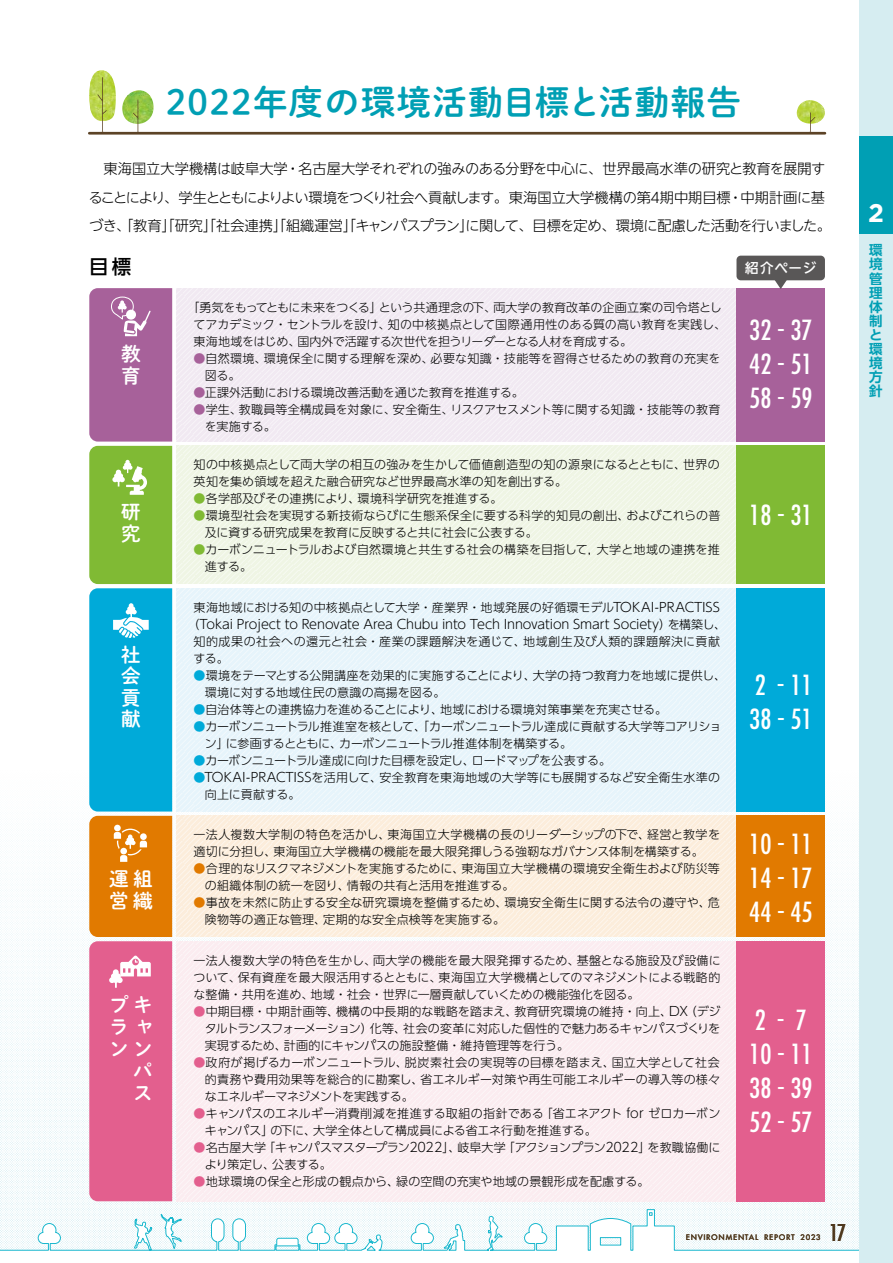
<style>
.page{position:relative;width:893px;height:1263px;background:#fff}
.page>*{position:absolute;margin:0;border:0;box-sizing:border-box;transform-origin:0 0}
.t1{font:34.5px "P Shuei M Go Std B";letter-spacing:.04em;color:#009fb4}
.t2{font:condensed 27px/34px "Futura Std";color:#fff;text-align:justify}
.t3{font:700 25.5px "Gotham";color:#fff}
.t4{font:500 condensed 22.5px "Futura";color:#4e381d}
.t5{font:19.5px/21.9px "P Shuei M Go Std B";color:#fff}
.t6{font:500 19.5px "UD Shin Go NT Pr 6 N";color:#000}
.t7{font:300 14.25px/28.5px "UD Shin Go NT Pr 6 N";letter-spacing:-.03em;color:#000}
.t8{font:700 13.5px/14.1px "UD Shin Go NT Pr 6 N De";color:#009fb4;text-align:justify}
.t9{font:500 13.5px "UD Shin Go NT Pr 6 N";letter-spacing:.06em;color:#fff}
.t10{font:300 12.9px "UD Shin Go Pro";letter-spacing:-.015em;color:#000}
.t11{font:300 12px/17px "UD Shin Go Pro";letter-spacing:.005em;color:#000}
.t12{font:300 12px/17px "UD Shin Go NT Pr 6 N";letter-spacing:-.005em;color:#000}
.t13{font:300 12px/17px "UD Shin Go Pro";letter-spacing:-.035em;color:#000}
.t14{font:300 12px/17px "UD Shin Go Pro";letter-spacing:-.03em;color:#000}
.t15{font:300 12px/17px "UD Shin Go Pro";letter-spacing:.04em;color:#000}
.t16{font:300 12px "UD Shin Go Pro";letter-spacing:-.015em;color:#000}
.t17{font:500 7.5px "Futura";letter-spacing:.08em;color:#4e381d}
.s1{color:#a7619a}
.s2{color:#80ba34}
.s3{font-size:12.9px}
.s4{font-size:12px}
.s5{color:#00aad9}
.s6{color:#e17a00}
.s7{color:#e35f8e}
</style>
<div class="page">
<svg style="left:0;top:765px;width:859px;height:440px"></svg>
<svg style="left:0;top:1205px;width:859px;height:46px"></svg>
<div style="left:859px;top:0;width:34px;height:1263px;background:#d6edf1"></div>
<div style="left:859px;top:136px;width:34px;height:98px;background:#009fb4"></div>
<hr style="left:89px;top:132px;width:736px;height:3px;background:#5c4326">
<svg style="left:89px;top:70px;width:27px;height:62px"></svg>
<svg style="left:122px;top:90px;width:32px;height:42px"></svg>
<svg style="left:795px;top:100px;width:30px;height:32px"></svg>
<div style="left:176px;top:288px;width:649px;height:154px;background:#f1eaf2"></div>
<div style="left:176px;top:446px;width:649px;height:138px;background:#eff5e5"></div>
<div style="left:176px;top:816px;width:649px;height:121px;background:linear-gradient(to bottom,#fcefdf,#fcefdf)"></div>
<div style="left:176px;top:941px;width:649px;height:261px;background:#fbecf0"></div>
<div style="left:176px;top:588px;width:649px;height:223px;background:#e7f4fb"></div>
<div style="left:736px;top:288px;width:89px;height:154px;background:#a7619a"></div>
<div style="left:736px;top:446px;width:89px;height:138px;background:#80ba34"></div>
<div style="left:736px;top:588px;width:89px;height:223px;background:#00aad9"></div>
<div style="left:736px;top:816px;width:89px;height:121px;background:#e17a00"></div>
<div style="left:736px;top:941px;width:89px;height:261px;background:#e35f8e"></div>
<div style="left:736px;top:256px;width:89px;height:24px;background:#595757;border-radius:4px"></div>
<svg style="left:771px;top:280px;width:19px;height:9px"></svg>
<svg style="left:89px;top:288px;width:83px;height:913px;background:#968a88"></svg>
<h1 class="t1" style="left:166px;top:77px;width:577px">2022年度の環境活動目標と活動報告</h1>
<p class="t7" style="left:88px;top:154px;width:744px;text-indent:15px">東海国立大学機構は岐阜大学・名古屋大学それぞれの強みのある分野を中心に、世界最高水準の研究と教育を展開することにより、学生とともによりよい環境をつくり社会へ貢献します。東海国立大学機構の第４期中期目標・中期計画に基づき、「教育」「研究」「社会連携」「組織運営」「キャンパスプラン」に関して、目標を定め、環境に配慮した活動を行いました。</p>
<h3 class="t6" style="left:89px;top:251px;width:44px">目標</h3>
<p class="t9" style="left:745px;top:256px;width:73px">紹介ページ</p>
<h3 class="t5" style="left:121px;top:342px;width:21px">教育</h3>
<h3 class="t5" style="left:121px;top:500px;width:20px">研究</h3>
<h3 class="t5" style="left:121px;top:643px;width:21px;line-height:21.5px;text-align:justify">社会貢献</h3>
<h3 class="t5" style="left:109px;top:867px;width:45px">運組営織</h3>
<h3 class="t5" style="left:109px;top:993px;width:44px;text-align:right">プキラャンンパ<br>ス</h3>
<p class="t12" style="left:194px;top:298px;width:534px;text-indent:-6px">「勇気をもってともに未来をつくる」という共通理念の下、両大学の教育改革の企画立案の司令塔としてアカデミック・セントラルを設け、知の中核拠点として国際通用性のある質の高い教育を実践し、東海地域をはじめ、国内外で活躍する次世代を担うリーダーとなる人材を育成する。</p>
<p class="t12" style="left:205px;top:349px;width:517px;text-indent:-11px"><span class="s1">●</span>自然環境、環境保全に関する理解を深め、必要な知識・技能等を習得させるための教育の充実を図る。</p>
<p class="t12" style="left:194px;top:383px;width:332px"><span class="s1">●</span>正課外活動における環境改善活動を通じた教育を推進する。</p>
<p class="t12" style="left:205px;top:400px;width:517px;text-indent:-11px"><span class="s1">●</span>学生、教職員等全構成員を対象に、安全衛生、リスクアセスメント等に関する知識・技能等の教育を実施する。</p>
<p class="t11" style="left:194px;top:456px;width:528px">知の中核拠点として両大学の相互の強みを生かして価値創造型の知の源泉になるとともに、世界の英知を集め領域を超えた融合研究など世界最高水準の知を創出する。</p>
<p class="t11" style="left:194px;top:490px;width:310px"><span class="s2">●</span>各学部及びその連携により、環境科学研究を推進する。</p>
<p class="t11" style="left:205px;top:507px;width:517px;text-indent:-11px"><span class="s2">●</span>環境型社会を実現する新技術ならびに生態系保全に要する科学的知見の創出、およびこれらの普及に資する研究成果を教育に反映すると共に社会に公表する。</p>
<p class="t11" style="left:205px;top:541px;width:516px;text-indent:-11px"><span class="s2">●</span>カーボンニュートラルおよび自然環境と共生する社会の構築を目指して，大学と地域の連携を推進する。</p>
<p class="t11" style="left:194px;top:598px;width:528px">東海地域における知の中核拠点として大学・産業界・地域発展の好循環モデル<span class="s3">TOKAI-PRACTISS</span></p>
<p class="t10" style="left:188px;top:614px;width:540px"><span class="s4">（</span>Tokai Project to Renovate Area Chubu into Tech Innovation Smart Society<span class="s4">）を構築し、</span></p>
<p class="t15" style="left:194px;top:632px;width:528px">知的成果の社会への還元と社会・産業の課題解決を通じて、地域創生及び人類的課題解決に貢献する。</p>
<p class="t11" style="left:205px;top:666px;width:523px;text-indent:-11px"><span class="s5">●</span>環境をテーマとする公開講座を効果的に実施することにより、大学の持つ教育力を地域に提供し、環境に対する地域住民の意識の高揚を図る。</p>
<p class="t11" style="left:194px;top:700px;width:475px"><span class="s5">●</span>自治体等との連携協力を進めることにより、地域における環境対策事業を充実させる。</p>
<p class="t13" style="left:205px;top:717px;width:518px;text-indent:-11px"><span class="s5">●</span>カーボンニュートラル推進室を核として、「カーボンニュートラル達成に貢献する大学等コアリション」に参画するとともに、カーボンニュートラル推進体制を構築する。</p>
<p class="t16" style="left:194px;top:750px;width:419px"><span class="s5">●</span>カーボンニュートラル達成に向けた目標を設定し、ロードマップを公表する。</p>
<p class="t11" style="left:205px;top:768px;width:517px;text-indent:-11px"><span class="s5">●</span><span class="s3">TOKAI-PRACTISS</span>を活用して、安全教育を東海地域の大学等にも展開するなど安全衛生水準の向上に貢献する。</p>
<p class="t11" style="left:194px;top:826px;width:528px">一法人複数大学制の特色を活かし、東海国立大学機構の長のリーダーシップの下で、経営と教学を適切に分担し、東海国立大学機構の機能を最大限発揮しうる強靭なガバナンス体制を構築する。</p>
<p class="t11" style="left:205px;top:860px;width:517px;text-indent:-11px"><span class="s6">●</span>合理的なリスクマネジメントを実施するために、東海国立大学機構の環境安全衛生および防災等の組織体制の統一を図り、情報の共有と活用を推進する。</p>
<p class="t11" style="left:205px;top:894px;width:517px;text-indent:-11px"><span class="s6">●</span>事故を未然に防止する安全な研究環境を整備するため、環境安全衛生に関する法令の遵守や、危険物等の適正な管理、定期的な安全点検等を実施する。</p>
<p class="t12" style="left:194px;top:951px;width:529px;text-align:justify">一法人複数大学の特色を生かし、両大学の機能を最大限発揮するため、基盤となる施設及び設備について、保有資産を最大限活用するとともに、東海国立大学機構としてのマネジメントによる戦略的な整備・共用を進め、地域・社会・世界に一層貢献していくための機能強化を図る。</p>
<p class="t11" style="left:205px;top:1002px;width:517px;text-align:justify;text-indent:-11px"><span class="s7">●</span>中期目標・中期計画等、機構の中長期的な戦略を踏まえ、教育研究環境の維持・向上、<span class="s3">DX</span>（デジタルトランスフォーメーション）化等、社会の変革に対応した個性的で魅力あるキャンパスづくりを実現するため、計画的にキャンパスの施設整備・維持管理等を行う。</p>
<p class="t11" style="left:205px;top:1053px;width:517px;text-align:justify;text-indent:-11px"><span class="s7">●</span>政府が掲げるカーボンニュートラル、脱炭素社会の実現等の目標を踏まえ、国立大学として社会的責務や費用効果等を総合的に勘案し、省エネルギー対策や再生可能エネルギーの導入等の様々なエネルギーマネジメントを実践する。</p>
<p class="t11" style="left:205px;top:1104px;width:517px;text-indent:-11px"><span class="s7">●</span>キャンパスのエネルギー消費削減を推進する取組の指針である「省エネアクト <span class="s3">for</span> ゼロカーボンキャンパス」の下に、大学全体として構成員による省エネ行動を推進する。</p>
<p class="t14" style="left:205px;top:1138px;width:517px;text-indent:-11px"><span class="s7">●</span>名古屋大学「キャンパスマスタープラン<span class="s3">2022</span>」、岐阜大学「アクションプラン<span class="s3">2022</span>」を教職協働により策定し、公表する。</p>
<p class="t11" style="left:194px;top:1172px;width:457px"><span class="s7">●</span>地球環境の保全と形成の観点から、緑の空間の充実や地域の景観形成を配慮する。</p>
<h2 class="t2" style="left:749px;top:313px;width:65px">32 -37<br>42 -51<br>58 -59</h2>
<h2 class="t2" style="left:749px;top:498px;width:65px">18 -31</h2>
<h2 class="t2" style="left:749px;top:668px;width:65px">2 -11<br>38 -51</h2>
<h2 class="t2" style="left:749px;top:827px;width:65px">10 -11<br>14 -17<br>44 -45</h2>
<h2 class="t2" style="left:749px;top:1003px;width:65px;text-align:left">2 - 7<br>10 -11<br>38 -39<br>52 -57</h2>
<p class="t17" style="left:686px;top:1232px;width:136px">ENVIRONMENTAL REPORT 2023</p>
<h3 class="t4" style="left:829px;top:1218px;width:19px">17</h3>
<h3 class="t3" style="left:868px;top:198px;width:17px">2</h3>
<p class="t8" style="left:869px;top:243px;width:15px">環境管理体制と環境方針</p>
</div>
